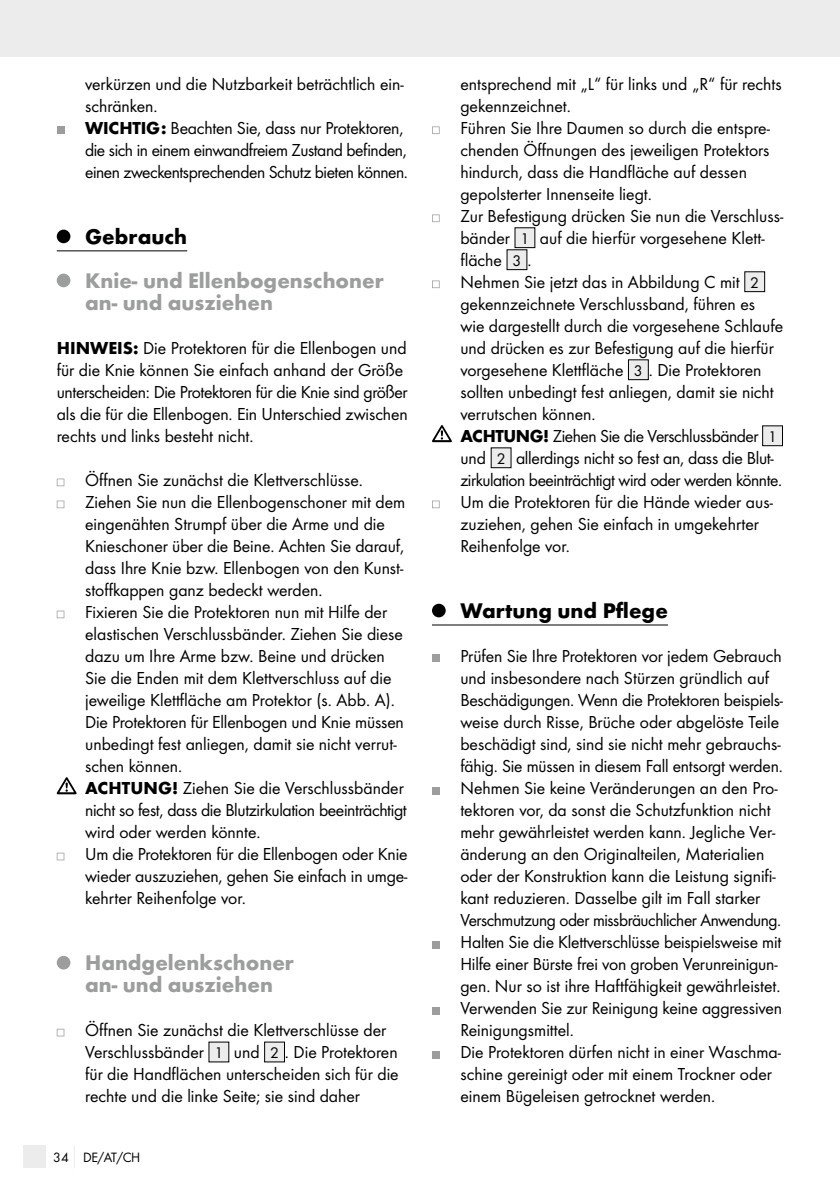
<style>
.page{position:relative;width:840px;height:1191px;background:#fff}
.page>*{position:absolute;margin:0;border:0;box-sizing:border-box;transform-origin:0 0}
.t1{font:700 22px/22px "Futura";color:#9c9d9d}
.t2{font:700 22px "Futura";color:#000}
.t3{font:18px/22px "Futura Boo";color:#000}
.t4{font:18px/22px "Futura Boo";letter-spacing:-.025em;color:#000}
.t5{font:14px "Futura Boo";letter-spacing:-.03em;color:#000}
.s1{font-family:"Futura";font-weight:700}
.s2{font-size:16px}
</style>
<div class="page">
<div style="left:0;top:0;width:839px;height:57px;background:#ececec"></div>
<div style="left:23px;top:1145px;width:22px;height:23px;background:#ececec"></div>
<svg style="left:74px;top:1146px;width:1px;height:22px"></svg>
<hr style="left:57px;top:250px;width:130px;height:1px;background:#000">
<div style="left:57px;top:126px;width:7px;height:8px;background:#9c9d9d"></div>
<div style="left:57px;top:230px;width:13px;height:13px;background:#000;border-radius:50%"></div>
<div style="left:57px;top:274px;width:13px;height:13px;background:#9c9d9d;border-radius:50%"></div>
<svg style="left:57px;top:478px;width:7px;height:8px"></svg>
<svg style="left:57px;top:500px;width:7px;height:8px"></svg>
<svg style="left:57px;top:610px;width:7px;height:8px"></svg>
<svg style="left:57px;top:777px;width:20px;height:17px"></svg>
<svg style="left:57px;top:852px;width:7px;height:8px"></svg>
<div style="left:57px;top:956px;width:13px;height:13px;background:#9c9d9d;border-radius:50%"></div>
<svg style="left:57px;top:1028px;width:7px;height:8px"></svg>
<div style="left:209px;top:1042px;width:20px;height:20px;background:#ececec"></div>
<div style="left:264px;top:1042px;width:20px;height:20px;background:#ececec"></div>
<div style="left:264px;top:1041px;width:21px;height:21px;border:1px solid #000"></div>
<hr style="left:432px;top:624px;width:235px;height:1px;background:#000">
<svg style="left:432px;top:126px;width:7px;height:8px"></svg>
<svg style="left:432px;top:214px;width:7px;height:8px"></svg>
<div style="left:514px;top:228px;width:20px;height:20px;background:#ececec"></div>
<div style="left:506px;top:250px;width:20px;height:20px;background:#ececec"></div>
<svg style="left:432px;top:280px;width:7px;height:8px"></svg>
<div style="left:744px;top:272px;width:20px;height:20px;background:#ececec"></div>
<div style="left:628px;top:360px;width:20px;height:20px;background:#ececec"></div>
<div style="left:627px;top:359px;width:21px;height:21px;border:1px solid #000"></div>
<svg style="left:432px;top:425px;width:19px;height:17px"></svg>
<div style="left:762px;top:426px;width:20px;height:20px;background:#ececec"></div>
<div style="left:761px;top:425px;width:21px;height:21px;border:1px solid #000"></div>
<div style="left:491px;top:448px;width:19px;height:20px;background:#ececec"></div>
<svg style="left:432px;top:500px;width:7px;height:8px"></svg>
<div style="left:432px;top:604px;width:13px;height:13px;background:#000;border-radius:50%"></div>
<div style="left:432px;top:654px;width:7px;height:8px;background:#9c9d9d"></div>
<div style="left:432px;top:786px;width:7px;height:8px;background:#9c9d9d"></div>
<div style="left:432px;top:940px;width:7px;height:8px;background:#9c9d9d"></div>
<div style="left:432px;top:1006px;width:7px;height:8px;background:#9c9d9d"></div>
<div style="left:432px;top:1050px;width:7px;height:8px;background:#9c9d9d"></div>
<p class="t4" style="left:85px;top:73px;width:324px">verkü rzen und die Nutzbarkeit beträchtlich ein&shy;schränken.<br><span class="s1">WICHTIG:</span> Beachten Sie, dass nur Protektoren, die sich in einem einwandfreiem Zustand befinden, einen zweckentsprechenden Schutz bieten können.</p>
<p class="t2" style="left:85px;top:223px;width:103px">Gebrauch</p>
<p class="t1" style="left:85px;top:269px;width:300px">Knie- und Ellenbogenschoner an- und ausziehen</p>
<p class="t3" style="left:57px;top:337px;width:352px"><span class="s1">HINWEIS:</span> Die Protektoren für die Ellenbogen und für die Knie können Sie einfach anhand der Größe unterscheiden: Die Protektoren fü r die Knie sind größer als die für die Ellenbogen. Ein Unterschied zwischen rechts und links besteht nicht.</p>
<p class="t3" style="left:85px;top:469px;width:324px">Öffnen Sie zunächst die Klettverschlüsse.<br>Ziehen Sie nun die Ellenbogenschoner mit dem eingenähten Strumpf über die Arme und die Knieschoner über die Beine. Achten Sie darauf, dass Ihre Knie bzw. Ellenbogen von den Kunst&shy;stoffkappen ganz bedeckt werden.<br>Fixieren Sie die Protektoren nun mit Hilfe der elastischen Verschlussbänder. Ziehen Sie diese dazu um Ihre Arme bzw. Beine und drücken Sie die Enden mit dem Klettverschluss auf die jeweilige Klettfläche am Protektor (s. Abb. A).<br>Die Protektoren fü r Ellenbogen und Knie müssen unbedingt fest anliegen, damit sie nicht verrut&shy;schen können.<br><span class="s1">ACHTUNG!</span> Ziehen Sie die Verschlussbänder nicht so fest, dass die Blutzirkulation beeinträchtigt wird oder werden könnte.<br>Um die Protektoren für die Ellenbogen oder Knie wieder auszuziehen, gehen Sie einfach in umge&shy;kehrter Reihenfolge vor.</p>
<p class="t1" style="left:85px;top:951px;width:210px">Handgelenkschoner an- und ausziehen</p>
<p class="t3" style="left:85px;top:1019px;width:315px">Öffnen Sie zunächst die Klettverschlüsse der Verschlussbänder <span class="s2">1</span> und <span class="s2">2</span> . Die Protektoren für die Handflächen unterscheiden sich für die rechte und die linke Seite; sie sind daher</p>
<p class="t5" style="left:53px;top:1149px;width:88px">34 DE/AT/CH</p>
<p class="t3" style="left:460px;top:73px;width:324px">entsprechend mit „L“ für links und „R“ für rechts gekennzeichnet.<br>Führen Sie Ihre Daumen so durch die entspre&shy;chenden Öffnungen des jeweiligen Protektors hindurch, dass die Handfläche auf dessen gepolsterter Innenseite liegt.<br>Zur Befestigung drücken Sie nun die Verschluss&shy;bänder <span class="s2">1</span> auf die hierfür vorgesehene Klett&shy;fläche <span class="s2">3</span> .<br>Nehmen Sie jetzt das in Abbildung C mit <span class="s2">2 </span>gekennzeichnete Verschlussband, führen es wie dargestellt durch die vorgesehene Schlaufe und drücken es zur Befestigung auf die hierfür vorgesehene Klettfläche <span class="s2">3</span> . Die Protektoren sollten unbedingt fest anliegen, damit sie nicht verrutschen können.<br><span class="s1">ACHTUNG!</span> Ziehen Sie die Verschlussbänder <span class="s2">1 </span>und <span class="s2">2</span> allerdings nicht so fest an, dass die Blut&shy;zirkulation beeinträchtigt wird oder werden könnte.<br>Um die Protektoren fü r die Hände wieder aus&shy;zuziehen, gehen Sie einfach in umgekehrter Reihenfolge vor.</p>
<p class="t2" style="left:460px;top:597px;width:209px">Wartung und Pflege</p>
<p class="t3" style="left:460px;top:645px;width:324px">Prüfen Sie Ihre Protektoren vor jedem Gebrauch und insbesondere nach Stürzen gründlich auf Beschädigungen. Wenn die Protektoren beispiels&shy;weise durch Risse, Brüche oder abgelöste Teile beschädigt sind, sind sie nicht mehr gebrauchs&shy;fähig. Sie müssen in diesem Fall entsorgt werden.<br>Nehmen Sie keine Veränderungen an den Pro&shy;tektoren vor, da sonst die Schutzfunktion nicht mehr gewährleistet werden kann. Jegliche Ver&shy;änderung an den Originalteilen, Materialien oder der Konstruktion kann die Leistung signifi&shy;kant reduzieren. Dasselbe gilt im Fall starker Verschmutzung oder missbräuchlicher Anwendung.<br>Halten Sie die Klettverschlüsse beispielsweise mit Hilfe einer Bü rste frei von groben Verunreinigun&shy;gen. Nur so ist ihre Haftfähigkeit gewährleistet.<br>Verwenden Sie zur Reinigung keine aggressiven Reinigungsmittel.<br>Die Protektoren dü rfen nicht in einer Waschma&shy;schine gereinigt oder mit einem Trockner oder einem Bügeleisen getrocknet werden.</p>
</div>
